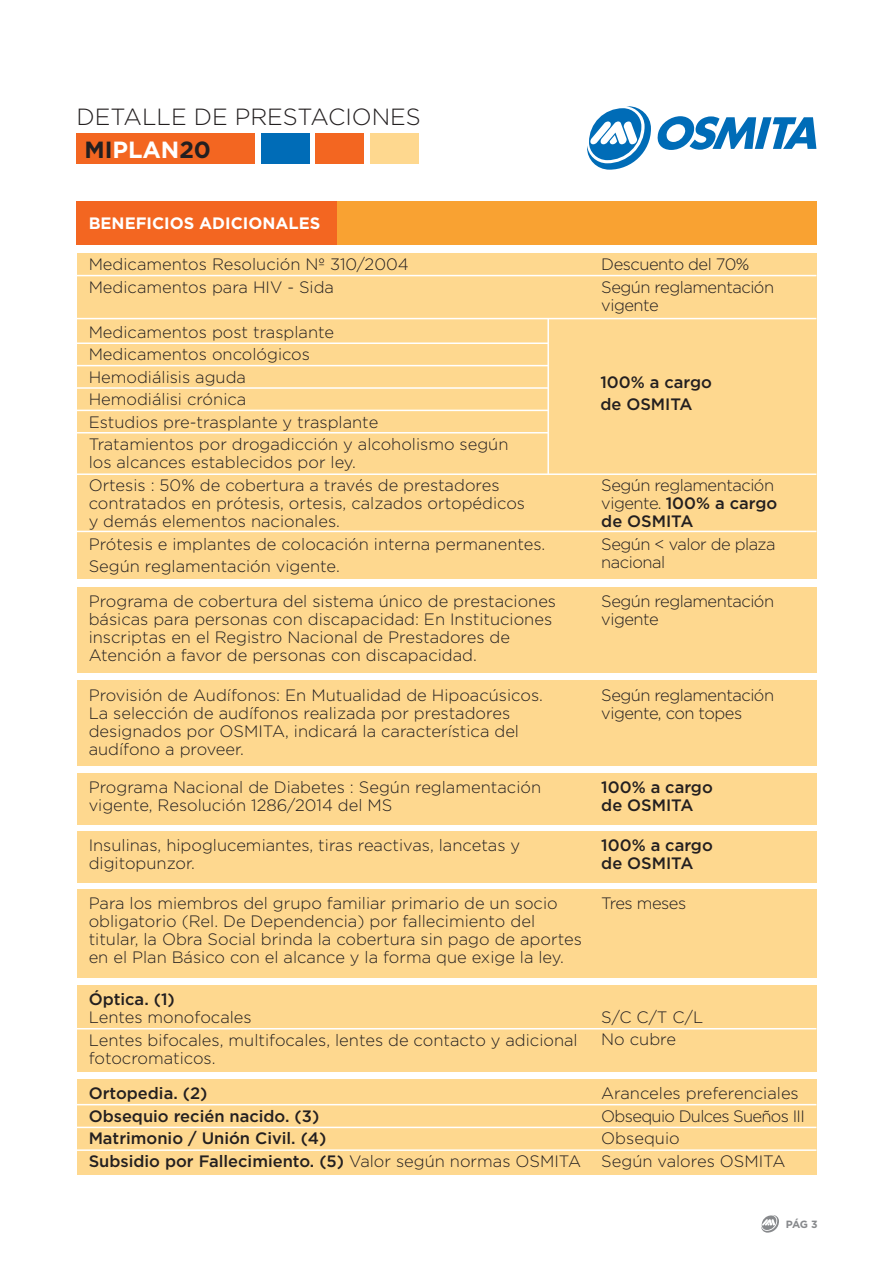
<style>
.page{position:relative;width:893px;height:1263px;background:#fff}
.page>*{position:absolute;margin:0;border:0;box-sizing:border-box;transform-origin:0 0}
.t1{font:300 23.4px/33px "Gotham";color:#231f20}
.t2{font:300 16.5px/22.5px "Gotham";color:#231f20}
.t3{font:300 16.5px/18px "Gotham";letter-spacing:-.03em;color:#231f20}
.t4{font:500 16.5px/22.5px "Gotham";color:#231f20}
.t5{font:700 16.5px "Gotham";color:#fff}
.t6{font:700 10.5px "Gotham";color:#87898c}
.s1{font-weight:700}
.s2{font-weight:700;color:#fff}
.s3{font-weight:500}
.s4{font-weight:300}
</style>
<div class="page">
<div style="left:77px;top:133px;width:178px;height:31px;background:#f36621"></div>
<div style="left:261px;top:133px;width:48px;height:31px;background:#006cb7"></div>
<div style="left:316px;top:133px;width:48px;height:31px;background:#f36621"></div>
<div style="left:370px;top:133px;width:49px;height:31px;background:#fed88f"></div>
<svg style="left:587px;top:106px;width:229px;height:64px"></svg>
<svg style="left:761px;top:1215px;width:18px;height:17px"></svg>
<div style="left:77px;top:201px;width:739px;height:44px;background:#f9a232"></div>
<div style="left:77px;top:201px;width:260px;height:44px;background:#f36621"></div>
<div style="left:77px;top:253px;width:739px;height:325px;background:#fed88f"></div>
<hr style="left:77px;top:318px;width:739px;height:1px;background:#fff">
<hr style="left:77px;top:365px;width:472px;height:1px;background:#fff">
<hr style="left:77px;top:275px;width:739px;height:1px;background:#fff">
<hr style="left:77px;top:342px;width:472px;height:2px;background:#fff">
<hr style="left:77px;top:410px;width:472px;height:1px;background:#fff">
<hr style="left:77px;top:432px;width:472px;height:1px;background:#fff">
<hr style="left:77px;top:387px;width:472px;height:2px;background:#fff">
<hr style="left:77px;top:531px;width:739px;height:1px;background:#fff">
<hr style="left:77px;top:473px;width:739px;height:2px;background:#fff">
<hr style="left:547px;top:318px;width:2px;height:156px;background:#fff">
<div style="left:77px;top:587px;width:739px;height:85px;background:#fed88f"></div>
<div style="left:77px;top:680px;width:739px;height:86px;background:#fed88f"></div>
<div style="left:77px;top:773px;width:739px;height:51px;background:#fed88f"></div>
<div style="left:77px;top:831px;width:739px;height:52px;background:#fed88f"></div>
<div style="left:77px;top:985px;width:739px;height:87px;background:#fed88f"></div>
<div style="left:77px;top:1079px;width:739px;height:96px;background:#fed88f"></div>
<hr style="left:77px;top:1028px;width:739px;height:1px;background:#fff">
<hr style="left:77px;top:1104px;width:739px;height:1px;background:#fff">
<hr style="left:77px;top:1127px;width:739px;height:1px;background:#fff">
<hr style="left:77px;top:1149px;width:739px;height:2px;background:#fff">
<div style="left:77px;top:889px;width:739px;height:89px;background:#fed88f"></div>
<h1 class="t1" style="left:85px;top:100px;width:338px;text-indent:-8px">DETALLE DE PRESTACIONES<br><span class="s1">MI</span><span class="s2">PLAN</span><span class="s1">20</span></h1>
<p class="t5" style="left:89px;top:212px;width:233px">BENEFICIOS ADICIONALES</p>
<p class="t2" style="left:89px;top:253px;width:322px">Medicamentos Resolución Nº 310/2004<br>Medicamentos para HIV - Sida</p>
<p class="t2" style="left:89px;top:320px;width:421px">Medicamentos post trasplante<br>Medicamentos oncológicos<br>Hemodiálisis aguda<br>Hemodiálisi crónica<br>Estudios pre-trasplante y trasplante<br>Tratamientos por drogadicción y alcoholismo según</p>
<p class="t2" style="left:89px;top:451px;width:412px">los alcances establecidos por ley.<br>Ortesis : 50% de cobertura a través de prestadores</p>
<p class="t2" style="left:89px;top:494px;width:438px;line-height:18px">contratados en prótesis, ortesis, calzados ortopédicos y demás elementos nacionales.</p>
<p class="t2" style="left:89px;top:532px;width:458px">Prótesis e implantes de colocación interna permanentes.<br>Según reglamentación vigente.</p>
<p class="t2" style="left:89px;top:592px;width:469px;line-height:18px">Programa de cobertura del sistema único de prestaciones básicas para personas con discapacidad: En Instituciones inscriptas en el Registro Nacional de Prestadores de Atención a favor de personas con discapacidad.</p>
<p class="t2" style="left:89px;top:685px;width:456px;line-height:18px">Provisión de Audífonos: En Mutualidad de Hipoacúsicos.<br>La selección de audífonos realizada por prestadores designados por OSMITA, indicará la característica del audífono a proveer.</p>
<p class="t2" style="left:89px;top:778px;width:454px;line-height:18px">Programa Nacional de Diabetes : Según reglamentación vigente, Resolución 1286/2014 del MS</p>
<p class="t2" style="left:89px;top:836px;width:433px;line-height:18px">Insulinas, hipoglucemiantes, tiras reactivas, lancetas y digitopunzor.</p>
<p class="t3" style="left:601px;top:253px;width:174px;line-height:22.5px">Descuento del 70%<br>Según reglamentación</p>
<p class="t3" style="left:601px;top:296px;width:59px">vigente</p>
<p class="t4" style="left:600px;top:370px;width:113px">100% a cargo de OSMITA</p>
<p class="t3" style="left:601px;top:476px;width:178px">Según reglamentación vigente. <span class="s3">100% a cargo de OSMITA</span></p>
<p class="t3" style="left:601px;top:534px;width:176px">Según &lt; valor de plaza nacional</p>
<p class="t3" style="left:601px;top:592px;width:174px">Según reglamentación vigente</p>
<p class="t3" style="left:601px;top:685px;width:174px">Según reglamentación vigente, con topes</p>
<p class="t4" style="left:601px;top:778px;width:113px;line-height:18px">100% a cargo de OSMITA</p>
<p class="t4" style="left:601px;top:836px;width:113px;line-height:18px">100% a cargo de OSMITA</p>
<p class="t2" style="left:89px;top:894px;width:495px;line-height:18px">Para los miembros del grupo familiar primario de un socio obligatorio (Rel. De Dependencia) por fallecimiento del titular, la Obra Social brinda la cobertura sin pago de aportes en el Plan Básico con el alcance y la forma que exige la ley.</p>
<p class="t3" style="left:601px;top:894px;width:86px">Tres meses</p>
<p class="t4" style="left:89px;top:988px;width:88px">Óptica. (1)</p>
<p class="t2" style="left:89px;top:1005px;width:491px">Lentes monofocales<br>Lentes bifocales, multifocales, lentes de contacto y adicional</p>
<p class="t2" style="left:89px;top:1046px;width:128px">fotocromaticos.</p>
<p class="t4" style="left:89px;top:1082px;width:494px">Ortopedia. (2)<br>Obsequio recién nacido. (3)<br>Matrimonio / Unión Civil. (4)<br>Subsidio por Fallecimiento. (5) <span class="s4">Valor según normas OSMITA</span></p>
<p class="t2" style="left:601px;top:1005px;width:103px">S/C C/T C/L<br>No cubre</p>
<p class="t2" style="left:601px;top:1082px;width:205px">Aranceles preferenciales<br>Obsequio Dulces Sueños III<br>Obsequio<br>Según valores OSMITA</p>
<p class="t6" style="left:786px;top:1217px;width:33px">PÁG 3</p>
</div>
